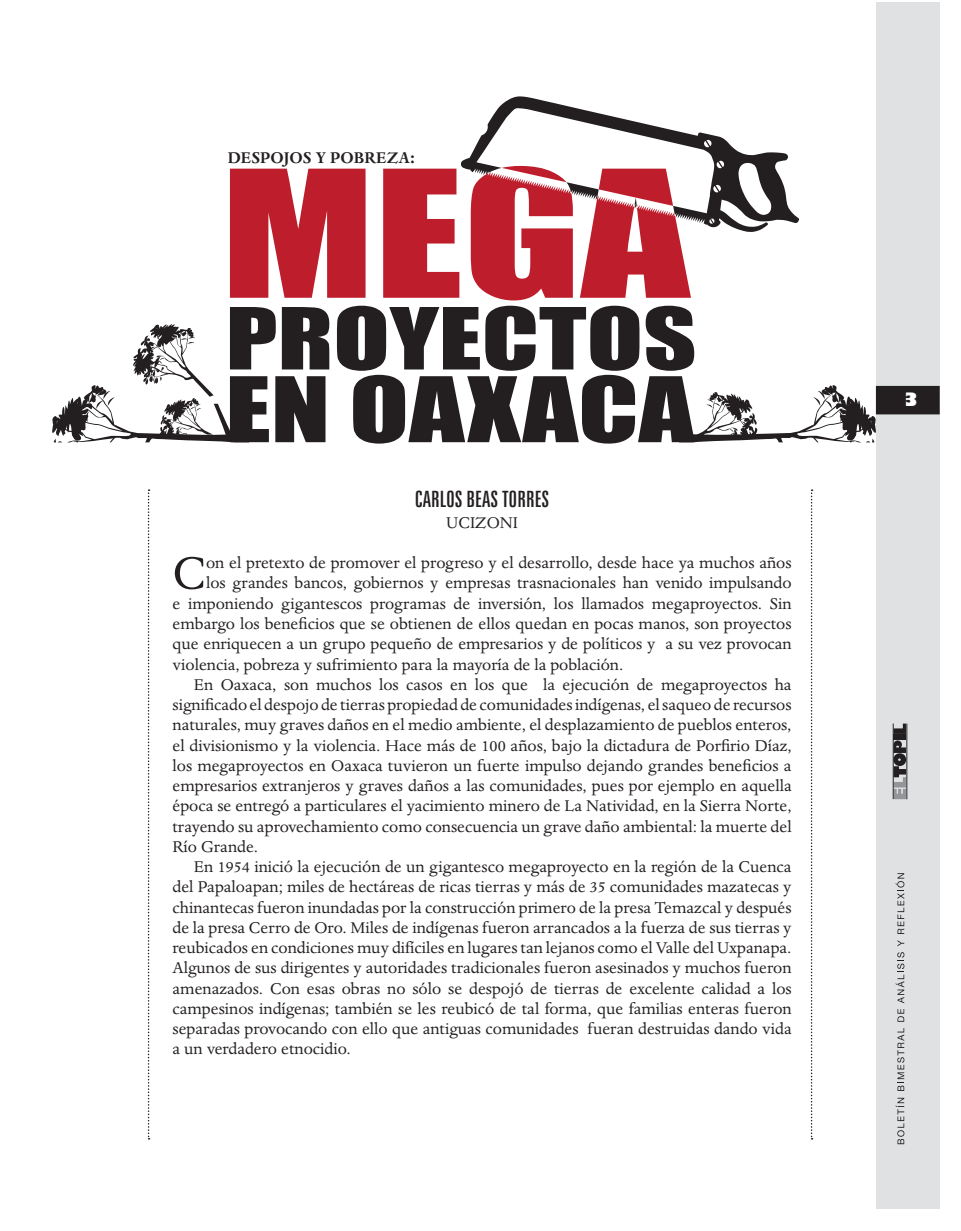
<style>
.page{position:relative;width:961px;height:1231px;background:#fff}
.page>*{position:absolute;margin:0;border:0;box-sizing:border-box;transform-origin:0 0}
.t1{font:52.05px "Dante";color:#231f20}
.t2{font:extra-condensed 22.5px "Zurich BT";color:#231f20}
.t3{font:18px "Dante";color:#231f20}
.t4{font:700 18px "Dante";color:#231f20}
.t5{font:800 18px "Gill Sans";color:#fff}
</style>
<div class="page">
<div style="left:876px;top:3px;width:63px;height:1206px;background:#e0e1e3"></div>
<svg style="left:810px;top:489px;width:2px;height:650px"></svg>
<svg style="left:148px;top:489px;width:1px;height:650px"></svg>
<div style="left:893px;top:734px;width:13px;height:6px;background:#231f20"></div>
<svg style="left:893px;top:723px;width:13px;height:11px"></svg>
<svg style="left:893px;top:740px;width:13px;height:59px"></svg>
<hr style="left:892px;top:723px;width:1px;height:76px;background:#212727">
<hr style="left:906px;top:723px;width:1px;height:76px;background:#212727">
<svg style="left:895px;top:1097px;width:9px;height:47px"></svg>
<svg style="left:897px;top:1028px;width:7px;height:62px"></svg>
<svg style="left:897px;top:1009px;width:7px;height:12px"></svg>
<svg style="left:895px;top:952px;width:9px;height:51px"></svg>
<svg style="left:897px;top:940px;width:7px;height:6px"></svg>
<svg style="left:895px;top:873px;width:9px;height:61px"></svg>
<div style="left:876px;top:387px;width:63px;height:27px;background:#231f20"></div>
<div style="left:875px;top:386px;width:64px;height:28px;border:2px solid #231f20"></div>
<svg style="left:230px;top:169px;width:135px;height:129px;background:#c53744"></svg>
<svg style="left:383px;top:96px;width:416px;height:204px"></svg>
<svg style="left:52px;top:385px;width:826px;height:57px"></svg>
<svg style="left:132px;top:307px;width:197px;height:135px"></svg>
<svg style="left:337px;top:306px;width:422px;height:137px"></svg>
<p class="t4" style="left:228px;top:148px;width:189px">DESPOJOS Y POBREZA:</p>
<p class="t2" style="left:415px;top:487px;width:136px">CARLOS BEAS TORRES</p>
<p class="t3" style="left:446px;top:512px;width:73px">UCIZONI</p>
<h1 class="t1" style="left:172px;top:545px;width:35px">C</h1>
<p class="t3" style="left:206px;top:553px;width:587px">on el pretexto de promover el progreso y el desarrollo, desde hace ya muchos años</p>
<p class="t3" style="left:206px;top:573px;width:587px">los grandes bancos, gobiernos y empresas trasnacionales han venido impulsando</p>
<p class="t3" style="left:172px;top:593px;width:620px">e imponiendo gigantescos programas de inversión, los llamados megaproyectos. Sin</p>
<p class="t3" style="left:172px;top:614px;width:620px">embargo los beneficios que se obtienen de ellos quedan en pocas manos, son proyectos</p>
<p class="t3" style="left:172px;top:634px;width:620px">que enriquecen a un grupo pequeño de empresarios y de políticos y a su vez provocan</p>
<p class="t3" style="left:172px;top:654px;width:452px">violencia, pobreza y sufrimiento para la mayoría de la población.</p>
<p class="t3" style="left:194px;top:674px;width:599px">En Oaxaca, son muchos los casos en los que la ejecución de megaproyectos ha</p>
<p class="t3" style="left:172px;top:695px;width:620px">significado el despojo de tierras propiedad de comunidades indígenas, el saqueo de recursos</p>
<p class="t3" style="left:172px;top:715px;width:620px">naturales, muy graves daños en el medio ambiente, el desplazamiento de pueblos enteros,</p>
<p class="t3" style="left:172px;top:735px;width:620px">el divisionismo y la violencia. Hace más de 100 años, bajo la dictadura de Porfirio Díaz,</p>
<p class="t3" style="left:172px;top:755px;width:620px">los megaproyectos en Oaxaca tuvieron un fuerte impulso dejando grandes beneficios a</p>
<p class="t3" style="left:172px;top:776px;width:620px">empresarios extranjeros y graves daños a las comunidades, pues por ejemplo en aquella</p>
<p class="t3" style="left:172px;top:796px;width:620px">época se entregó a particulares el yacimiento minero de La Natividad, en la Sierra Norte,</p>
<p class="t3" style="left:172px;top:816px;width:620px">trayendo su aprovechamiento como consecuencia un grave daño ambiental: la muerte del</p>
<p class="t3" style="left:172px;top:836px;width:87px">Río Grande.</p>
<p class="t3" style="left:194px;top:857px;width:599px">En 1954 inició la ejecución de un gigantesco megaproyecto en la región de la Cuenca</p>
<p class="t3" style="left:172px;top:877px;width:620px">del Papaloapan; miles de hectáreas de ricas tierras y más de 35 comunidades mazatecas y</p>
<p class="t3" style="left:172px;top:897px;width:620px">chinantecas fueron inundadas por la construcción primero de la presa Temazcal y después</p>
<p class="t3" style="left:172px;top:917px;width:620px">de la presa Cerro de Oro. Miles de indígenas fueron arrancados a la fuerza de sus tierras y</p>
<p class="t3" style="left:172px;top:938px;width:620px">reubicados en condiciones muy difíciles en lugares tan lejanos como el Valle del Uxpanapa.</p>
<p class="t3" style="left:172px;top:958px;width:620px">Algunos de sus dirigentes y autoridades tradicionales fueron asesinados y muchos fueron</p>
<p class="t3" style="left:172px;top:978px;width:620px">amenazados. Con esas obras no sólo se despojó de tierras de excelente calidad a los</p>
<p class="t3" style="left:172px;top:998px;width:620px">campesinos indígenas; también se les reubicó de tal forma, que familias enteras fueron</p>
<p class="t3" style="left:172px;top:1019px;width:620px">separadas provocando con ello que antiguas comunidades fueran destruidas dando vida</p>
<p class="t3" style="left:172px;top:1039px;width:180px">a un verdadero etnocidio.</p>
<p class="t5" style="left:903px;top:388px;width:17px">3</p>
</div>
